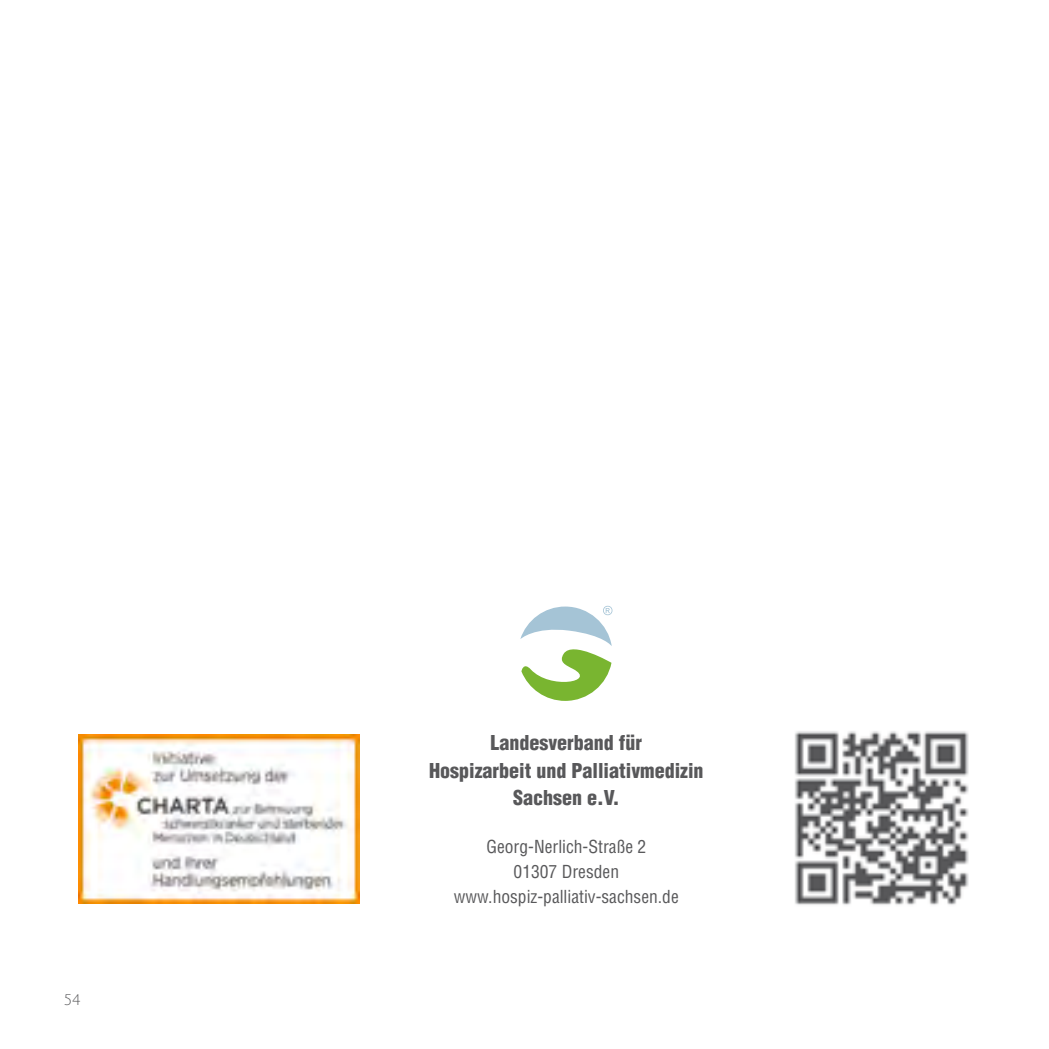
<style>
.page{position:relative;width:1049px;height:1049px;background:#fff}
.page>*{position:absolute;margin:0;border:0;box-sizing:border-box;transform-origin:0 0}
.t1{font:900 condensed 20px/27.5px "Helvetica LT Std";color:#58585a;text-align:center}
.t2{font:condensed 17.5px/25px "Helvetica LT Std";color:#58585a;text-align:center}
.t3{font:15px "Julius Sans One";color:#58585a}
</style>
<div class="page">
<img style="left:795px;top:731px;width:174px;height:174px">
<svg style="left:520px;top:606px;width:92px;height:95px"></svg>
<img style="left:79px;top:734px;width:281px;height:169px">
<p class="t3" style="left:64px;top:992px;width:18px">54</p>
<p class="t1" style="left:429px;top:729px;width:276px">Landesverband für<br>Hospizarbeit und Palliativmedizin<br>Sachsen e.V.</p>
<p class="t2" style="left:454px;top:834px;width:226px">Georg-Nerlich-Straße 2<br>01307 Dresden www.hospiz-palliativ-sachsen.de</p>
</div>
